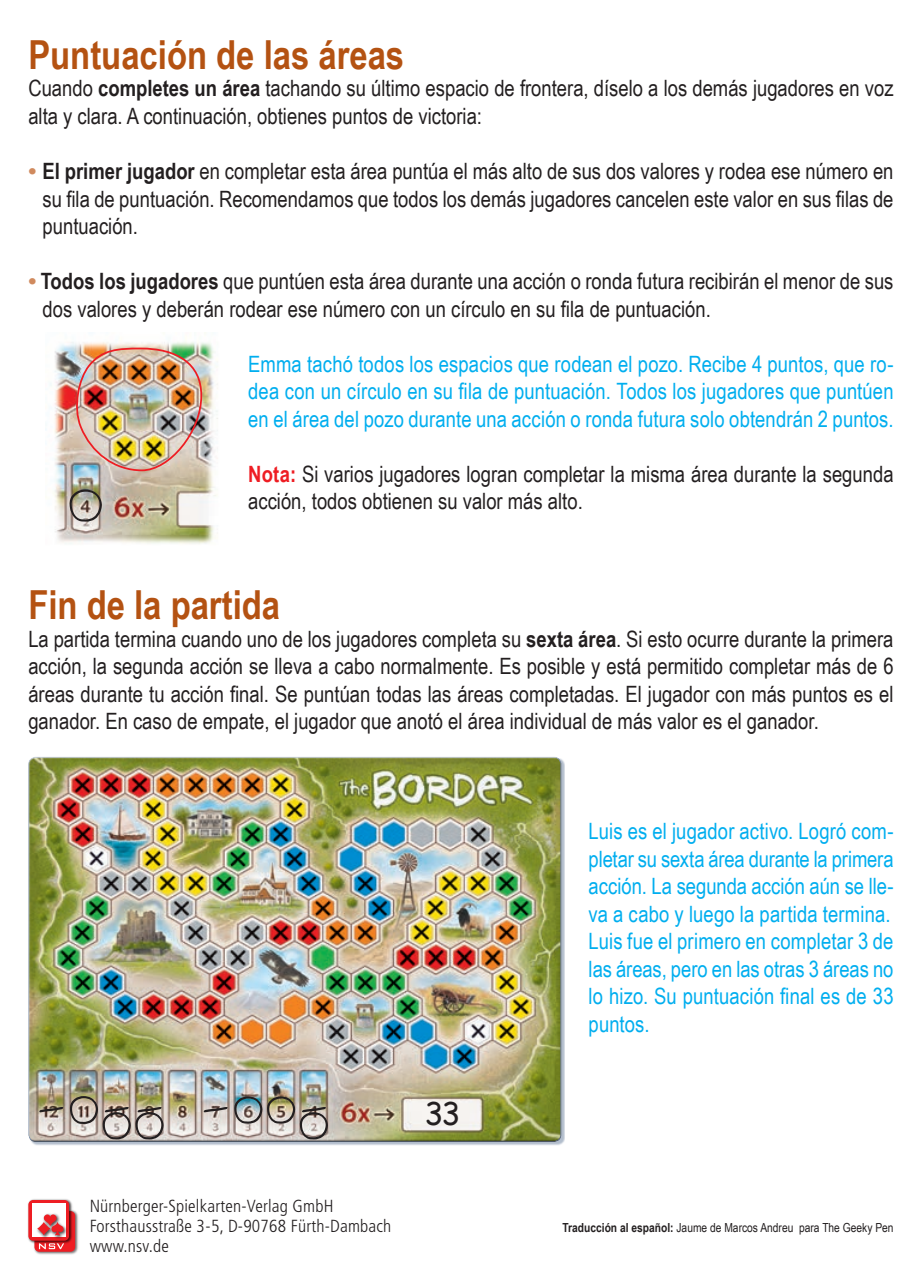
<style>
.page{position:relative;width:922px;height:1276px;background:#fff}
.page>*{position:absolute;margin:0;border:0;box-sizing:border-box;transform-origin:0 0}
.t1{font:700 40px "Arial Narrow";color:#b45212}
.t2{font:31.25px "Comic Sans MS";color:#231f20}
.t3{font:22.5px/27.5px "Arial Narrow";color:#231f20}
.t4{font:22.5px/27.5px "Arial Narrow";letter-spacing:.005em;color:#00aeef;text-align:justify}
.t5{font:300 condensed 17.5px "Frutiger";letter-spacing:.01em;color:#231f20}
.t6{font:12.5px "Arial Narrow";color:#231f20}
.s1{font-weight:700}
.s2{font-family:"Arial";font-weight:700;color:#d08a5e}
.s3{font-weight:700;color:#ee1d23}
</style>
<div class="page">
<img style="left:45px;top:342px;width:173px;height:202px">
<div style="left:27px;top:758px;width:535px;height:383px;background:#231f20;opacity:.5"></div>
<img style="left:72px;top:347px;width:131px;height:125px">
<svg style="left:65px;top:488px;width:41px;height:35px"></svg>
<img style="left:39px;top:1094px;width:128px;height:46px">
<img style="left:204px;top:1095px;width:128px;height:45px">
<img style="left:34px;top:1210px;width:45px;height:45px">
<div style="left:34px;top:1211px;width:41px;height:40px;background:#ee1d23;border-radius:5px"></div>
<svg style="left:39px;top:1244px;width:25px;height:5px"></svg>
<img style="left:28px;top:1199px;width:45px;height:45px">
<div style="left:28px;top:1200px;width:41px;height:40px;background:#ee1d23;border-radius:5px"></div>
<div style="left:32px;top:1203px;width:33px;height:34px;background:#fff"></div>
<img style="left:37px;top:1219px;width:12px;height:19px">
<svg style="left:37px;top:1222px;width:13px;height:13px"></svg>
<img style="left:53px;top:1219px;width:15px;height:21px">
<svg style="left:44px;top:1214px;width:20px;height:21px"></svg>
<p class="t1" style="left:28px;top:25px;width:377px">Puntuación de las áreas</p>
<p class="t3" style="left:28px;top:74px;width:866px">Cuando <span class="s1">completes un área</span> tachando su último espacio de frontera, díselo a los demás jugadores en voz alta y clara. A continuación, obtienes puntos de victoria:</p>
<p class="t3" style="left:28px;top:156px;width:866px"><span class="s2">•</span> <span class="s1">El primer jugador</span> en completar esta área puntúa el más alto de sus dos valores y rodea ese número en</p>
<p class="t3" style="left:43px;top:184px;width:852px">su fila de puntuación. Recomendamos que todos los demás jugadores cancelen este valor en sus filas de</p>
<p class="t3" style="left:43px;top:211px;width:97px">puntuación.</p>
<p class="t3" style="left:28px;top:266px;width:866px"><span class="s2">•</span> <span class="s1">Todos los jugadores</span> que puntúen esta área durante una acción o ronda futura recibirán el menor de sus</p>
<p class="t3" style="left:43px;top:294px;width:669px">dos valores y deberán rodear ese número con un círculo en su fila de puntuación.</p>
<p class="t4" style="left:248px;top:349px;width:646px">Emma tachó todos los espacios que rodean el pozo. Recibe 4 puntos, que ro-</p>
<p class="t4" style="left:248px;top:376px;width:646px">dea con un círculo en su fila de puntuación. Todos los jugadores que puntúen en el área del pozo durante una acción o ronda futura solo obtendrán 2 puntos.</p>
<p class="t3" style="left:248px;top:459px;width:646px"><span class="s3">Nota:</span> Si varios jugadores logran completar la misma área durante la segunda acción, todos obtienen su valor más alto.</p>
<p class="t1" style="left:28px;top:575px;width:253px">Fin de la partida</p>
<p class="t3" style="left:28px;top:624px;width:866px;text-align:justify">La partida termina cuando uno de los jugadores completa su <span class="s1">sexta área</span>. Si esto ocurre durante la primera acción, la segunda acción se lleva a cabo normalmente. Es posible y está permitido completar más de 6 áreas durante tu acción final. Se puntúan todas las áreas completadas. El jugador con más puntos es el ganador. En caso de empate, el jugador que anotó el área individual de más valor es el ganador.</p>
<p class="t5" style="left:90px;top:1196px;width:245px">Nürnberger-Spielkarten-Verlag GmbH</p>
<p class="t5" style="left:90px;top:1216px;width:303px">Forsthausstraße 3-5, D-90768 Fürth-Dambach</p>
<p class="t5" style="left:90px;top:1235px;width:81px">www.nsv.de</p>
<p class="t2" style="left:424px;top:1090px;width:37px">33</p>
<p class="t4" style="left:588px;top:816px;width:306px">Luis es el jugador activo. Logró com&shy;pletar su sexta área durante la primera acción. La segunda acción aún se lle-</p>
<p class="t4" style="left:588px;top:899px;width:303px">va a cabo y luego la partida termina.</p>
<p class="t4" style="left:588px;top:926px;width:306px">Luis fue el primero en completar 3 de las áreas, pero en las otras 3 áreas no lo hizo. Su puntuación final es de 33 puntos.</p>
<p class="t6" style="left:562px;top:1218px;width:332px"><span class="s1">Traducción al español:</span> Jaume de Marcos Andreu para The Geeky Pen</p>
</div>
